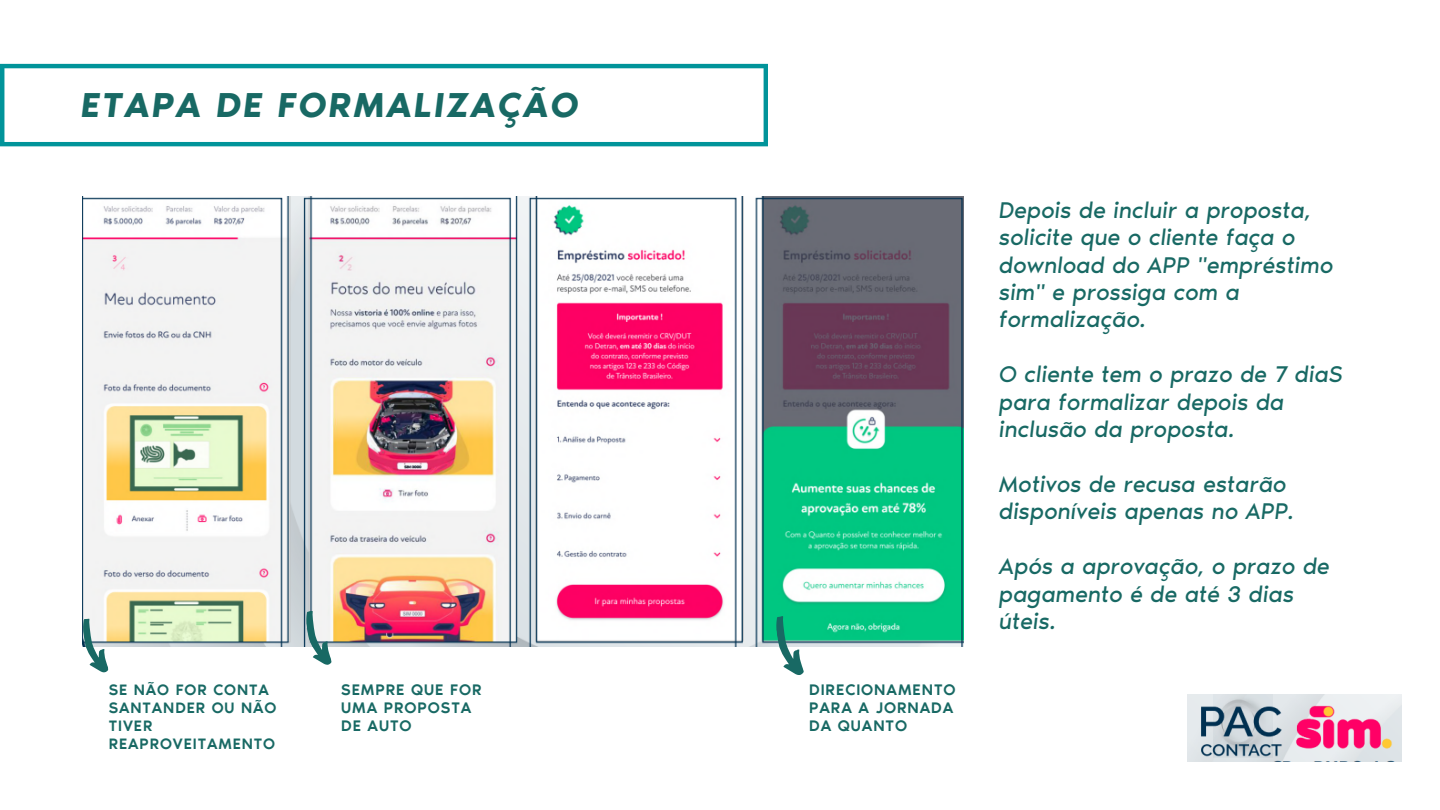
<style>
.page{position:relative;width:1440px;height:810px;background:#fff}
.page>*{position:absolute;margin:0;border:0;box-sizing:border-box;transform-origin:0 0}
.t1{font:italic 600 35.6px "Noir Pro";letter-spacing:.06em;color:#186964}
.t2{font:italic 23.4px/27.4px "Noir Pro";color:#186964}
.t3{font:500 15.8px/18px "Noir Pro";letter-spacing:.06em;color:#186964}
.t4{font:500 15.5px/18px "Noir Pro";letter-spacing:.06em;color:#186964}
</style>
<div class="page">
<svg style="left:0;top:64px;width:768px;height:82px"></svg>
<img style="left:1187px;top:695px;width:215px;height:66px">
<img style="left:83px;top:197px;width:880px;height:449px">
<svg style="left:774px;top:614px;width:30px;height:61px"></svg>
<svg style="left:304px;top:609px;width:28px;height:56px"></svg>
<svg style="left:82px;top:617px;width:27px;height:56px"></svg>
<p class="t1" style="left:81px;top:84px;width:499px">ETAPA DE FORMALIZAÇÃO</p>
<p class="t4" style="left:109px;top:681px;width:169px">SE NÃO FOR CONTA<br>SANTANDER OU NÃO<br>TIVER<br>REAPROVEITAMENTO</p>
<p class="t3" style="left:809px;top:681px;width:148px">DIRECIONAMENTO<br>PARA A JORNADA<br>DA QUANTO</p>
<p class="t3" style="left:341px;top:681px;width:142px">SEMPRE QUE FOR<br>UMA PROPOSTA<br>DE AUTO</p>
<p class="t2" style="left:999px;top:196px;width:336px">Depois de incluir a proposta, solicite que o cliente faça o download do APP "empréstimo sim" e prossiga com a formalização.</p>
<p class="t2" style="left:999px;top:361px;width:345px">O cliente tem o prazo de 7 diaS para formalizar depois da inclusão da proposta.</p>
<p class="t2" style="left:999px;top:470px;width:297px">Motivos de recusa estarão disponíveis apenas no APP.</p>
<p class="t2" style="left:999px;top:552px;width:332px">Após a aprovação, o prazo de pagamento é de até 3 dias úteis.</p>
</div>
